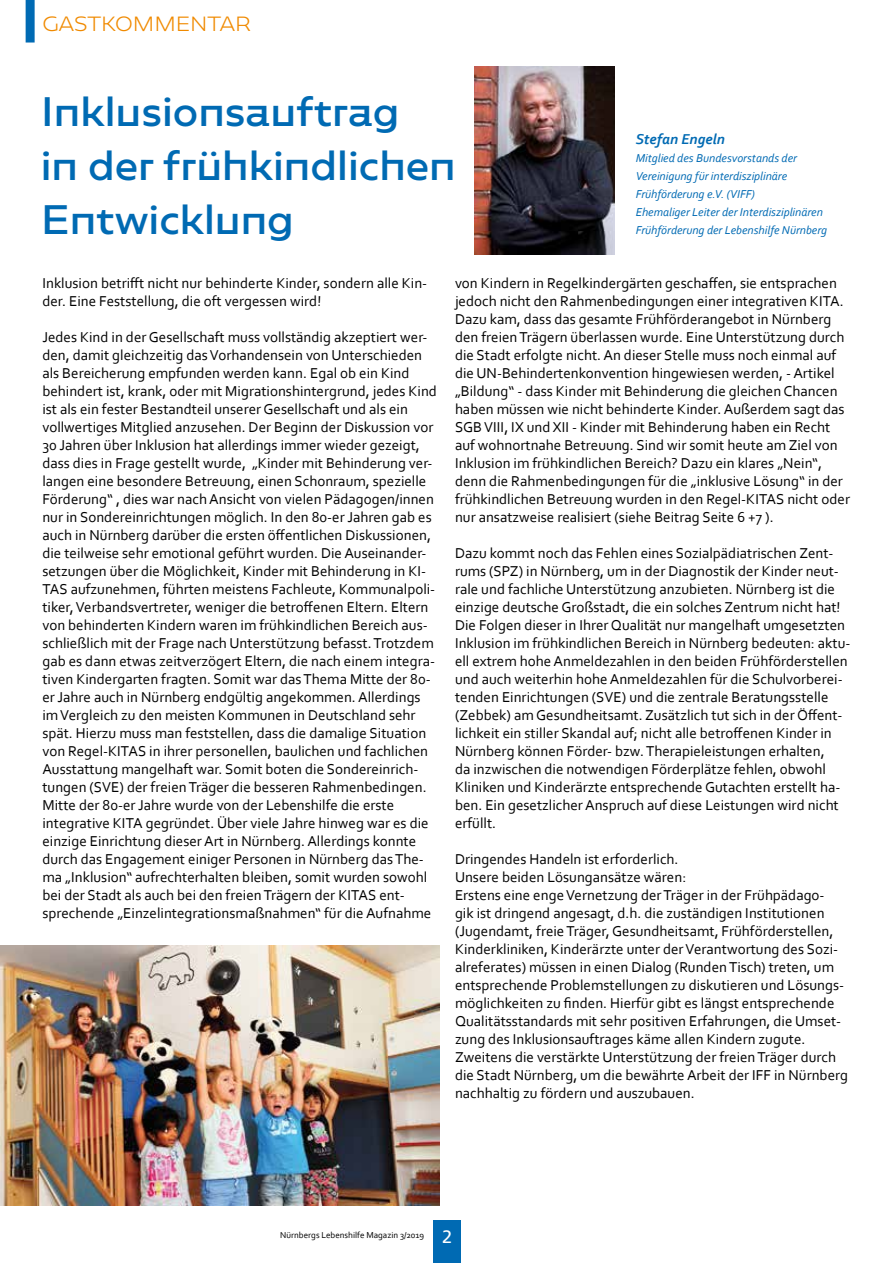
<style>
.page{position:relative;width:893px;height:1263px;background:#fff}
.page>*{position:absolute;margin:0;border:0;box-sizing:border-box;transform-origin:0 0}
.t1{font:36px/54px "Caprina";color:#006ab3}
.t2{font:300 18px "Caprina";color:#f08a00}
.t3{font:15px/18px "Corbel";color:#000}
.t4{font:italic 700 15px "Corbel";color:#006ab3}
.t5{font:italic 12px/18px "Corbel";color:#006ab3}
.t6{font:9px "Corbel";color:#000}
.s1{font-family:"Frutiger";font-size:18px;color:#fff}
</style>
<div class="page">
<div style="left:433px;top:1220px;width:27px;height:43px;background:#006ab3"></div>
<div style="left:26px;top:0;width:9px;height:43px;background:#006ab3"></div>
<img style="left:0;top:946px;width:439px;height:259px">
<img style="left:474px;top:67px;width:140px;height:187px">
<p class="t2" style="left:43px;top:11px;width:210px">GASTKOMMENTAR</p>
<h1 class="t1" style="left:41px;top:84px;width:417px">Inklusionsauftrag<br>in der frühkindlichen<br>Entwicklung</h1>
<p class="t4" style="left:636px;top:130px;width:91px">Stefan Engeln</p>
<p class="t5" style="left:636px;top:149px;width:193px">Mitglied des Bundesvorstands der Vereinigung für interdisziplinäre Frühförderung e.V. (VIFF)<br>Ehemaliger Leiter der Interdisziplinären Frühförderung der Lebenshilfe Nürnberg</p>
<p class="t3" style="left:42px;top:274px;width:386px">Inklusion betrifft nicht nur behinderte Kinder, sondern alle Kin&shy;der. Eine Feststellung, die oft vergessen wird!</p>
<p class="t3" style="left:42px;top:328px;width:396px">Jedes Kind in der Gesellschaft muss vollständig akzeptiert wer&shy;den, damit gleichzeitig das Vorhandensein von Unterschieden als Bereicherung empfunden werden kann. Egal ob ein Kind behindert ist, krank, oder mit Migrationshintergrund, jedes Kind ist als ein fester Bestandteil unserer Gesellschaft und als ein vollwertiges Mitglied anzusehen. Der Beginn der Diskussion vor 30 Jahren über Inklusion hat allerdings immer wieder gezeigt, dass dies in Frage gestellt wurde, „Kinder mit Behinderung ver&shy;langen eine besondere Betreuung, einen Schonraum, spezielle Förderung“ , dies war nach Ansicht von vielen Pädagogen/innen nur in Sondereinrichtungen möglich. In den 80-er Jahren gab es auch in Nürnberg darüber die ersten öffentlichen Diskussionen, die teilweise sehr emotional geführt wurden. Die Auseinander&shy;setzungen über die Möglichkeit, Kinder mit Behinderung in KI-TAS aufzunehmen, führten meistens Fachleute, Kommunalpoli&shy;tiker, Verbandsvertreter, weniger die betroffenen Eltern. Eltern von behinderten Kindern waren im frühkindlichen Bereich aus&shy;schließlich mit der Frage nach Unterstützung befasst. Trotzdem gab es dann etwas zeitverzögert Eltern, die nach einem integra&shy;tiven Kindergarten fragten. Somit war das Thema Mitte der 80- er Jahre auch in Nürnberg endgültig angekommen. Allerdings im Vergleich zu den meisten Kommunen in Deutschland sehr spät. Hierzu muss man feststellen, dass die damalige Situation von Regel-KITAS in ihrer personellen, baulichen und fachlichen Ausstattung mangelhaft war. Somit boten die Sondereinrich&shy;tungen (SVE) der freien Träger die besseren Rahmenbedingen.<br>Mitte der 80-er Jahre wurde von der Lebenshilfe die erste integrative KITA gegründet. Über viele Jahre hinweg war es die einzige Einrichtung dieser Art in Nürnberg. Allerdings konnte durch das Engagement einiger Personen in Nürnberg das The&shy;ma „Inklusion“ aufrechterhalten bleiben, somit wurden sowohl bei der Stadt als auch bei den freien Trägern der KITAS ent&shy;sprechende „Einzelintegrationsmaßnahmen“ für die Aufnahme</p>
<p class="t3" style="left:455px;top:274px;width:396px">von Kindern in Regelkindergärten geschaffen, sie entsprachen jedoch nicht den Rahmenbedingungen einer integrativen KITA.<br>Dazu kam, dass das gesamte Frühförderangebot in Nürnberg den freien Trägern überlassen wurde. Eine Unterstützung durch die Stadt erfolgte nicht. An dieser Stelle muss noch einmal auf die UN-Behindertenkonvention hingewiesen werden, - Artikel „Bildung“ - dass Kinder mit Behinderung die gleichen Chancen haben müssen wie nicht behinderte Kinder. Außerdem sagt das SGB VIII, IX und XII - Kinder mit Behinderung haben ein Recht auf wohnortnahe Betreuung. Sind wir somit heute am Ziel von Inklusion im frühkindlichen Bereich? Dazu ein klares „Nein“, denn die Rahmenbedingungen für die „inklusive Lösung“ in der frühkindlichen Betreuung wurden in den Regel-KITAS nicht oder nur ansatzweise realisiert (siehe Beitrag Seite 6 +7 ).</p>
<p class="t3" style="left:455px;top:544px;width:397px">Dazu kommt noch das Fehlen eines Sozialpädiatrischen Zent&shy;rums (SPZ) in Nürnberg, um in der Diagnostik der Kinder neut&shy;rale und fachliche Unterstützung anzubieten. Nürnberg ist die einzige deutsche Großstadt, die ein solches Zentrum nicht hat!<br>Die Folgen dieser in Ihrer Qualität nur mangelhaft umgesetzten Inklusion im frühkindlichen Bereich in Nürnberg bedeuten: aktu&shy;ell extrem hohe Anmeldezahlen in den beiden Frühförderstellen und auch weiterhin hohe Anmeldezahlen für die Schulvorberei&shy;tenden Einrichtungen (SVE) und die zentrale Beratungsstelle (Zebbek) am Gesundheitsamt. Zusätzlich tut sich in der Öffent&shy;lichkeit ein stiller Skandal auf; nicht alle betroffenen Kinder in Nürnberg können Förder- bzw. Therapieleistungen erhalten,<br>da inzwischen die notwendigen Förderplätze fehlen, obwohl Kliniken und Kinderärzte entsprechende Gutachten erstellt ha&shy;ben. Ein gesetzlicher Anspruch auf diese Leistungen wird nicht erfüllt.</p>
<p class="t3" style="left:455px;top:850px;width:395px">Dringendes Handeln ist erforderlich.<br>Unsere beiden Lösungansätze wären:<br>Erstens eine enge Vernetzung der Träger in der Frühpädago-<br>gik ist dringend angesagt, d.h. die zuständigen Institutionen (Jugendamt, freie Träger, Gesundheitsamt, Frühförderstellen, Kinderkliniken, Kinderärzte unter der Verantwortung des Sozi&shy;alreferates) müssen in einen Dialog (Runden Tisch) treten, um entsprechende Problemstellungen zu diskutieren und Lösungs&shy;möglichkeiten zu finden. Hierfür gibt es längst entsprechende Qualitätsstandards mit sehr positiven Erfahrungen, die Umset&shy;zung des Inklusionsauftrages käme allen Kindern zugute.<br>Zweitens die verstärkte Unterstützung der freien Träger durch die Stadt Nürnberg, um die bewährte Arbeit der IFF in Nürnberg nachhaltig zu fördern und auszubauen.</p>
<p class="t6" style="left:280px;top:1229px;width:174px">Nürnbergs Lebenshilfe Magazin 3/2019 <span class="s1">2</span></p>
</div>
